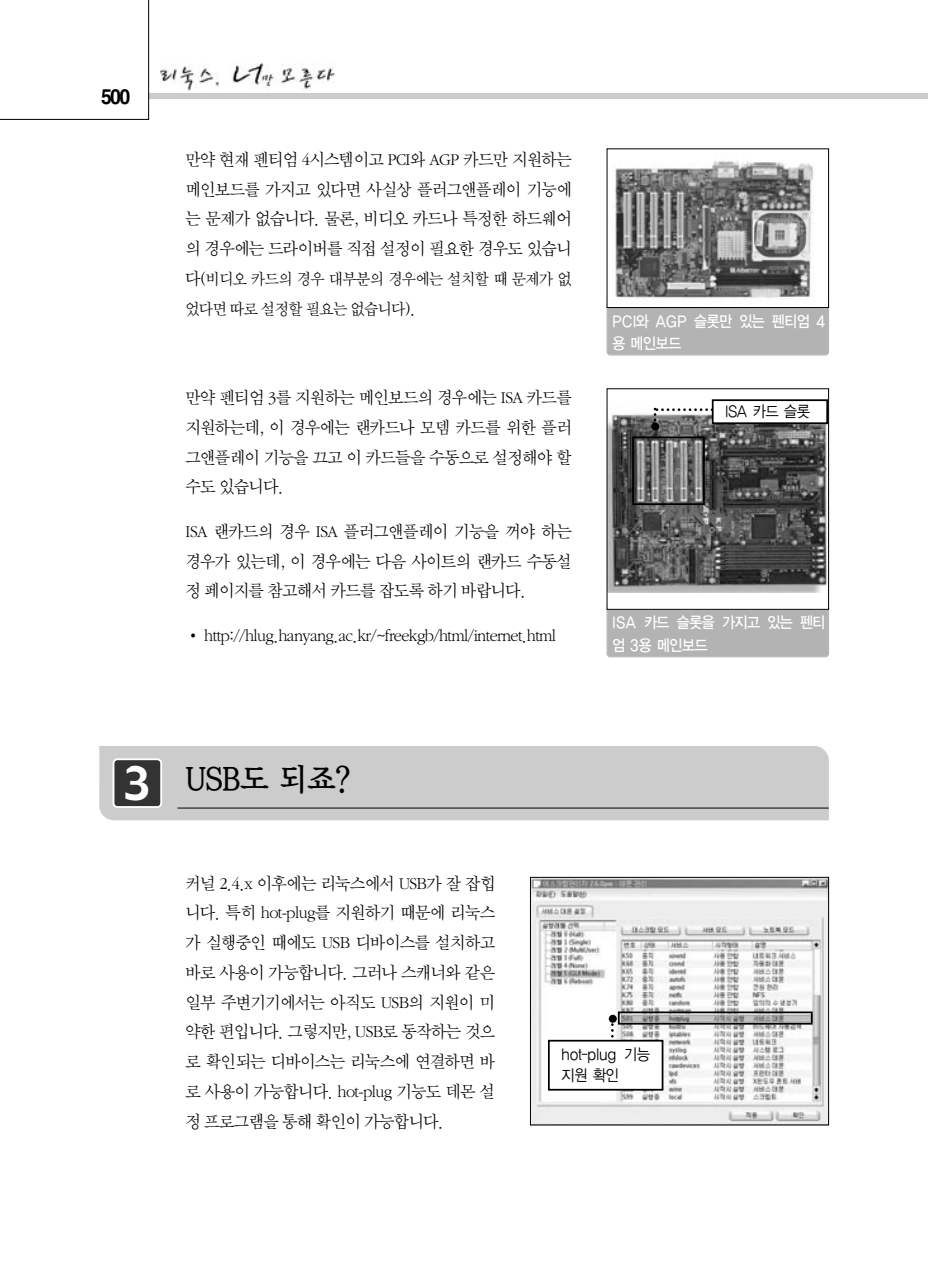
<style>
.page{position:relative;width:928px;height:1274px;background:#fff}
.page>*{position:absolute;margin:0;border:0;box-sizing:border-box;transform-origin:0 0}
.t1{font:35px "Y Mj O24";letter-spacing:-.115em;color:#000;scale:.9 1}
.t2{font:700 21px "Helvetica";color:#000;scale:.93 1}
.t3{font:18.03px/29.8px "Sand Sm";letter-spacing:-.035em;color:#000;text-align:justify;scale:.95 1}
.t4{font:16.62px/29.8px "Sand Sm";letter-spacing:-.035em;color:#000;scale:.95 1}
.t5{font:15.75px/22.8px "YGO13";letter-spacing:-.11em;color:#fff;scale:.9 1}
.t6{font:15.75px/21px "YGO12";letter-spacing:-.08em;color:#000;scale:.9 1}
.s1{font-size:18.03px}
.s2{font-family:"Gadget";font-size:45.5px;color:#fff}
</style>
<div class="page">
<div style="left:149px;top:93px;width:779px;height:6px;background:#ccc"></div>
<svg style="left:0;top:0;width:149px;height:120px"></svg>
<img style="left:160px;top:64px;width:175px;height:27px">
<div style="left:607px;top:301px;width:221px;height:54px;background:#b3b3b3;border-radius:3px"></div>
<div style="left:606px;top:301px;width:222px;height:54px;border:1px solid #b3b3b3;border-radius:3px"></div>
<div style="left:607px;top:149px;width:221px;height:158px;background:#fff"></div>
<img style="left:615px;top:160px;width:199px;height:139px">
<div style="left:607px;top:603px;width:221px;height:54px;background:#b3b3b3;border-radius:3px"></div>
<div style="left:606px;top:602px;width:222px;height:55px;border:1px solid #b3b3b3;border-radius:3px"></div>
<div style="left:607px;top:389px;width:221px;height:220px;background:#fff"></div>
<img style="left:608px;top:407px;width:218px;height:185px">
<div style="left:632px;top:437px;width:72px;height:68px;border:2px solid #000"></div>
<div style="left:651px;top:422px;width:8px;height:8px;background:#000;border-radius:50%"></div>
<svg style="left:652px;top:408px;width:60px;height:17px"></svg>
<div style="left:713px;top:401px;width:113px;height:21px;background:#fff"></div>
<div style="left:711px;top:399px;width:117px;height:25px;border:2px solid #000"></div>
<div style="left:99px;top:746px;width:729px;height:74px;background:#ccc"></div>
<div style="left:114px;top:760px;width:46px;height:46px;background:#333;border-radius:3px"></div>
<div style="left:112px;top:758px;width:50px;height:50px;border:2px solid #fff;border-radius:4px"></div>
<hr style="left:177px;top:808px;width:651px;height:1px;background:#000">
<img style="left:532px;top:879px;width:294px;height:244px">
<div style="left:530px;top:877px;width:298px;height:248px;border:1px solid #000"></div>
<div style="left:618px;top:1012px;width:194px;height:13px;border:2px solid #000"></div>
<svg style="left:608px;top:1015px;width:8px;height:8px"></svg>
<svg style="left:611px;top:1018px;width:2px;height:22px"></svg>
<div style="left:549px;top:1042px;width:112px;height:47px;background:#fff"></div>
<div style="left:548px;top:1040px;width:115px;height:51px;border:2px solid #000"></div>
<p class="t2" style="left:101px;top:89px;width:33px">500</p>
<p class="t3" style="left:185px;top:146px;width:408px">만약 현재 펜티엄 4시스템이고 PCI와 AGP 카드만 지원하는 메인보드를 가지고 있다면 사실상 플러그앤플레이 기능에 는 문제가 없습니다. 물론, 비디오 카드나 특정한 하드웨어 의 경우에는 드라이버를 직접 설정이 필요한 경우도 있습니</p>
<p class="t4" style="left:185px;top:265px;width:408px"><span class="s1">다(</span>비디오 카드의 경우 대부분의 경우에는 설치할 때 문제가 없 었다면 따로 설정할 필요는 없습니다<span class="s1">).</span></p>
<p class="t3" style="left:185px;top:384px;width:408px">만약 펜티엄 3를 지원하는 메인보드의 경우에는 ISA 카드를 지원하는데, 이 경우에는 랜카드나 모뎀 카드를 위한 플러 그앤플레이 기능을 끄고 이 카드들을 수동으로 설정해야 할 수도 있습니다.</p>
<p class="t3" style="left:185px;top:518px;width:408px">ISA 랜카드의 경우 ISA 플러그앤플레이 기능을 꺼야 하는 경우가 있는데, 이 경우에는 다음 사이트의 랜카드 수동설 정 페이지를 참고해서 카드를 잡도록 하기 바랍니다.</p>
<p class="t3" style="left:204px;top:622px;width:372px">http://hlug.hanyang.ac.kr/~freekgb/html/internet.html</p>
<p class="t5" style="left:611px;top:311px;width:239px">PCI와 AGP 슬롯만 있는 펜티엄 4 용 메인보드</p>
<p class="t6" style="left:724px;top:402px;width:97px">ISA 카드 슬롯</p>
<p class="t5" style="left:611px;top:612px;width:240px">ISA 카드 슬롯을 가지고 있는 펜티 엄 3용 메인보드</p>
<h1 class="t1" style="left:123px;top:765px;width:256px"><span class="s2">3</span> USB도 되죠?</h1>
<p class="t3" style="left:185px;top:869px;width:327px">커널 2.4.x 이후에는 리눅스에서 USB가 잘 잡힙 니다. 특히 hot-plug를 지원하기 때문에 리눅스 가 실행중인 때에도 USB 디바이스를 설치하고 바로 사용이 가능합니다. 그러나 스캐너와 같은 일부 주변기기에서는 아직도 USB의 지원이 미 약한 편입니다. 그렇지만, USB로 동작하는 것으 로 확인되는 디바이스는 리눅스에 연결하면 바 로 사용이 가능합니다. hot-plug 기능도 데몬 설 정 프로그램을 통해 확인이 가능합니다.</p>
<p class="t6" style="left:561px;top:1045px;width:101px">hot-plug 기능 지원 확인</p>
</div>
